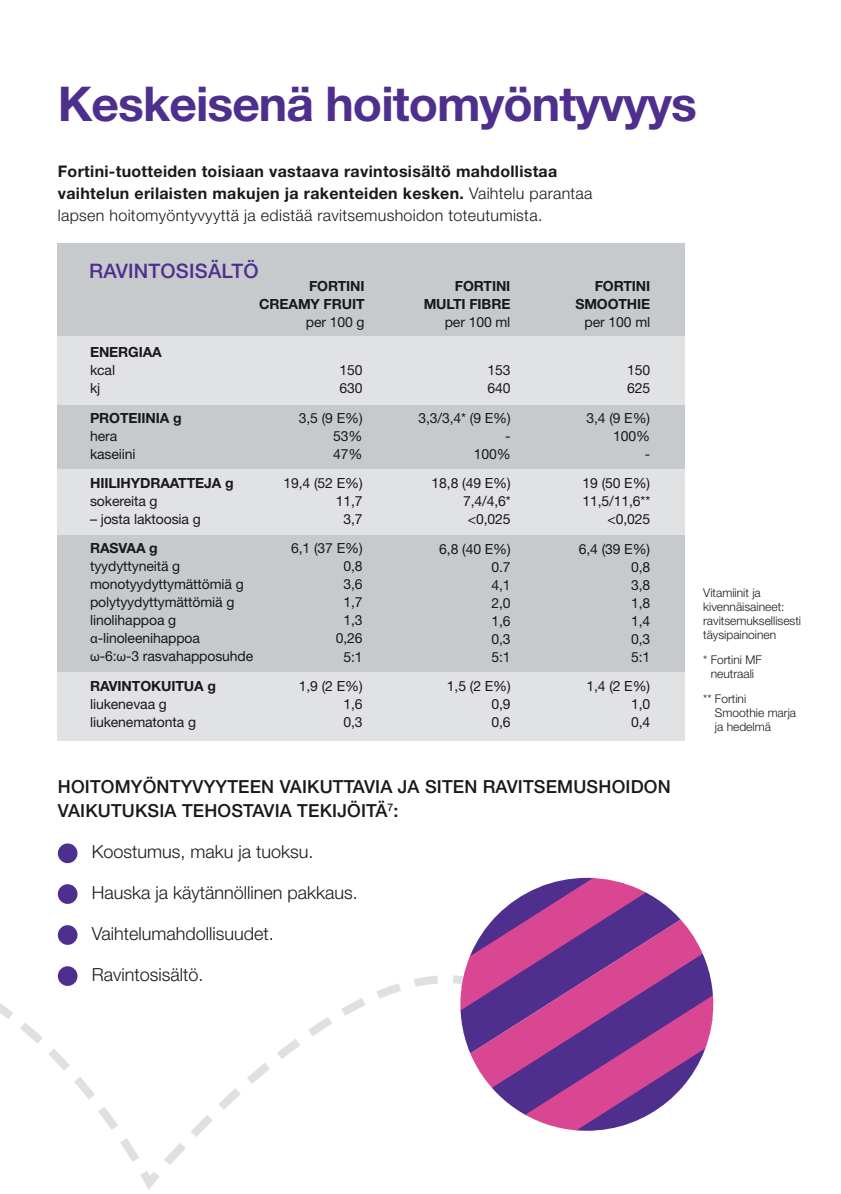
<style>
.page{position:relative;width:841px;height:1194px;background:#fff}
.page>*{position:absolute;margin:0;border:0;box-sizing:border-box;transform-origin:0 0}
.t1{font:700 48px "Helvetica Neue LT Std";letter-spacing:-.02em;color:#4e2f8d}
.t2{font:500 20px "Helvetica Neue LT Std";letter-spacing:.01em;color:#4e2f8d}
.t3{font:300 18px "Helvetica Neue LT Std";color:#19181c}
.t4{font:500 18px/24px "Helvetica Neue LT Std";letter-spacing:.01em;color:#19181c}
.t5{font:700 16px/22px "Helvetica Neue LT Std";letter-spacing:.02em;color:#19181c}
.t6{font:14px/18px "Helvetica Neue LT Std";letter-spacing:-.01em;color:#19181c}
.t7{font:700 14px/18px "Helvetica Neue LT Std";letter-spacing:-.01em;color:#19181c;text-align:right}
.t8{font:300 12px/14px "Helvetica Neue LT Std";color:#19181c}
.s1{font-weight:300}
.s2{font-family:"Myriad Pro"}
</style>
<div class="page">
<svg style="left:168px;top:975px;width:270px;height:190px"></svg>
<svg style="left:453px;top:975px;width:7px;height:9px"></svg>
<svg style="left:0;top:966px;width:168px;height:224px"></svg>
<svg style="left:545px;top:878px;width:83px;height:7px"></svg>
<svg style="left:460px;top:885px;width:253px;height:245px"></svg>
<div style="left:58px;top:243px;width:627px;height:497px;background:#c7cacc"></div>
<div style="left:58px;top:336px;width:627px;height:68px;background:#e1e2e3"></div>
<div style="left:58px;top:469px;width:627px;height:66px;background:#e1e2e3"></div>
<div style="left:58px;top:672px;width:627px;height:68px;background:#e1e2e3"></div>
<div style="left:58px;top:843px;width:19px;height:20px;background:#4e2f8d;border-radius:50%"></div>
<div style="left:58px;top:884px;width:19px;height:20px;background:#4e2f8d;border-radius:50%"></div>
<div style="left:58px;top:925px;width:19px;height:19px;background:#4e2f8d;border-radius:50%"></div>
<div style="left:58px;top:966px;width:19px;height:20px;background:#4e2f8d;border-radius:50%"></div>
<h1 class="t1" style="left:58px;top:87px;width:641px">Keskeisenä hoitomyöntyvyys</h1>
<p class="t5" style="left:58px;top:162px;width:536px">Fortini-tuotteiden toisiaan vastaava ravintosisältö mahdollistaa vaihtelun erilaisten makujen ja rakenteiden kesken. <span class="s1">Vaihtelu parantaa lapsen hoitomyöntyvyyttä ja edistää ravitsemushoidon toteutumista.</span></p>
<h2 class="t2" style="left:89px;top:259px;width:171px">RAVINTOSISÄLTÖ</h2>
<p class="t7" style="left:259px;top:278px;width:107px">FORTINI<br>CREAMY FRUIT</p>
<p class="t6" style="left:306px;top:314px;width:60px">per 100 g</p>
<p class="t7" style="left:90px;top:345px;width:73px">ENERGIAA</p>
<p class="t6" style="left:90px;top:363px;width:27px">kcal kj</p>
<p class="t7" style="left:90px;top:410px;width:93px">PROTEIINIA g</p>
<p class="t6" style="left:90px;top:428px;width:47px">hera kaseiini</p>
<p class="t7" style="left:90px;top:475px;width:145px">HIILIHYDRAATTEJA g</p>
<p class="t6" style="left:90px;top:494px;width:69px">sokereita g</p>
<p class="t6" style="left:90px;top:512px;width:112px">– josta laktoosia g</p>
<p class="t7" style="left:90px;top:541px;width:69px">RASVAA g</p>
<p class="t6" style="left:90px;top:559px;width:165px">tyydyttyneitä g monotyydyttymättömiä g polytyydyttymättömiä g linolihappoa g <span class="s2">α</span>-linoleenihappoa<br><span class="s2">ω</span>-6:<span class="s2">ω</span>-3 rasvahapposuhde</p>
<p class="t7" style="left:90px;top:678px;width:127px">RAVINTOKUITUA g</p>
<p class="t6" style="left:90px;top:696px;width:107px">liukenevaa g liukenematonta g</p>
<p class="t6" style="left:339px;top:363px;width:25px">150<br>630</p>
<p class="t6" style="left:333px;top:410px;width:31px;text-align:justify;text-indent:-34px">3,5 (9 E%)<br>53% 47%</p>
<p class="t6" style="left:283px;top:476px;width:81px;text-align:right">19,4 (52 E%)<br>11,7<br>3,7</p>
<p class="t6" style="left:291px;top:541px;width:73px;text-align:right">6,1 (37 E%)<br>0,8<br>3,6<br>1,7<br>1,3<br>0,26<br>5:1</p>
<p class="t6" style="left:343px;top:678px;width:21px;text-align:justify;text-indent:-45px">1,9 (2 E%)<br>1,6<br>0,3</p>
<p class="t7" style="left:424px;top:278px;width:88px">FORTINI<br>MULTI FIBRE</p>
<p class="t6" style="left:445px;top:314px;width:67px">per 100 ml</p>
<p class="t6" style="left:488px;top:363px;width:25px">153<br>640</p>
<p class="t6" style="left:418px;top:410px;width:94px;text-align:right">3,3/3,4* (9 E%) -<br>100%</p>
<p class="t6" style="left:432px;top:476px;width:81px;text-align:right">18,8 (49 E%)<br>7,4/4,6* &lt;0,025</p>
<p class="t6" style="left:491px;top:541px;width:21px;text-align:justify;text-indent:-52px">6,8 (40 E%)<br>0.7<br>4,1<br>2,0<br>1,6<br>0,3<br>5:1</p>
<p class="t6" style="left:491px;top:678px;width:21px;text-align:justify;text-indent:-45px">1,5 (2 E%)<br>0,9<br>0,6</p>
<p class="t7" style="left:575px;top:278px;width:76px">FORTINI<br>SMOOTHIE</p>
<p class="t6" style="left:585px;top:314px;width:67px">per 100 ml</p>
<p class="t6" style="left:627px;top:363px;width:25px">150<br>625</p>
<p class="t6" style="left:586px;top:410px;width:65px;text-align:right">3,4 (9 E%)<br>100%<br>-</p>
<p class="t6" style="left:582px;top:476px;width:69px;text-align:right">19 (50 E%)<br>11,5/11,6** &lt;0,025</p>
<p class="t6" style="left:631px;top:541px;width:21px;text-align:justify;text-indent:-52px">6,4 (39 E%)<br>0,8<br>3,8<br>1,8<br>1,4<br>0,3<br>5:1</p>
<p class="t6" style="left:631px;top:678px;width:21px;text-align:justify;text-indent:-45px">1,4 (2 E%)<br>1,0<br>0,4</p>
<p class="t4" style="left:58px;top:775px;width:614px">HOITOMYÖNTYVYYTEEN VAIKUTTAVIA JA SITEN RAVITSEMUSHOIDON<br>VAIKUTUKSIA TEHOSTAVIA TEKIJÖITÄ<sup>7</sup>:</p>
<p class="t3" style="left:92px;top:845px;width:223px">Koostumus, maku ja tuoksu.</p>
<p class="t3" style="left:92px;top:886px;width:268px">Hauska ja käytännöllinen pakkaus.</p>
<p class="t3" style="left:92px;top:927px;width:184px">Vaihtelumahdollisuudet.</p>
<p class="t3" style="left:92px;top:968px;width:113px">Ravintosisältö.</p>
<p class="t8" style="left:703px;top:587px;width:99px">Vitamiinit ja kivennäisaineet: ravitsemuksellisesti täysipainoinen</p>
<p class="t8" style="left:703px;top:654px;width:60px;text-align:center">* Fortini MF neutraali</p>
<p class="t8" style="left:715px;top:693px;width:83px;text-indent:-12px">** Fortini<br>Smoothie marja ja hedelmä</p>
</div>
